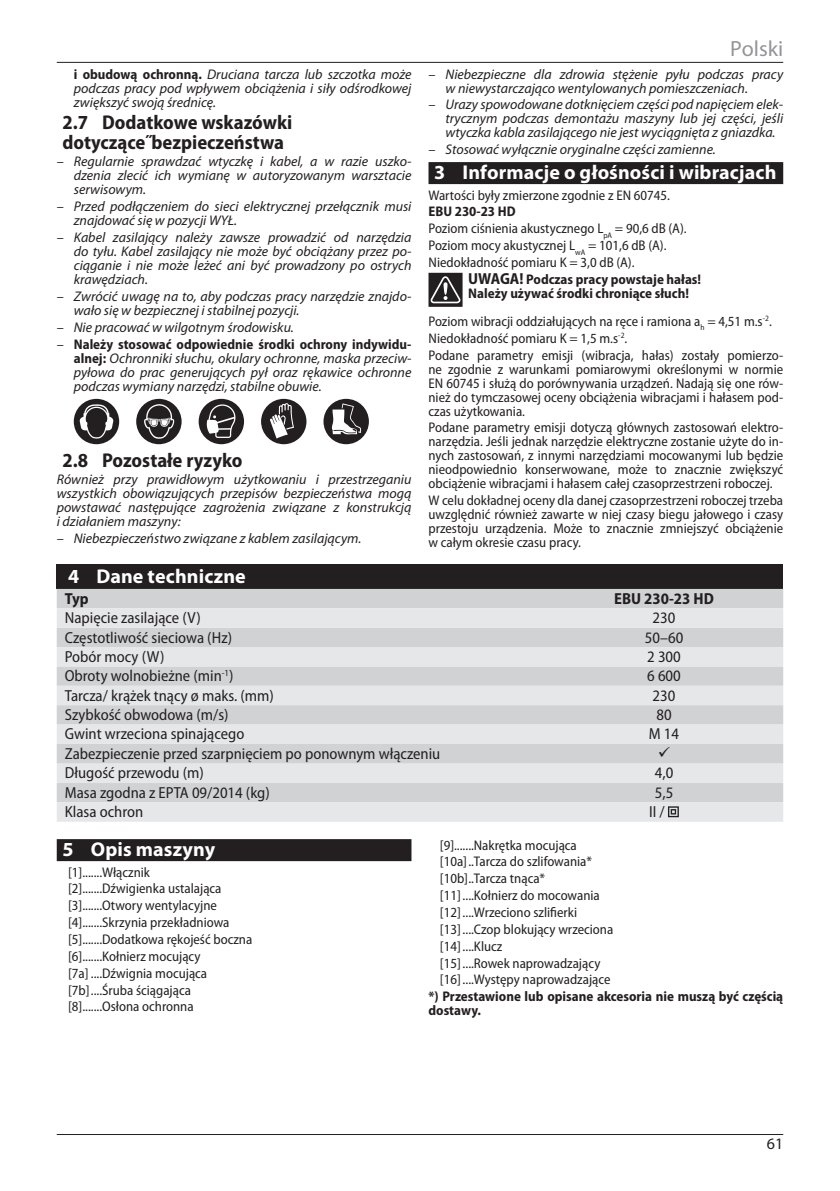
<style>
.page{position:relative;width:840px;height:1191px;background:#fff}
.page>*{position:absolute;margin:0;border:0;box-sizing:border-box;transform-origin:0 0}
.t1{font:22px "Myriad Pro";color:#939598}
.t2{font:700 semi-condensed 20px/20px "Myriad Pro";color:#231f20}
.t3{font:700 20px "Myriad Pro";letter-spacing:.005em;color:#fff}
.Parametry{font:semi-condensed 16px "Myriad Pro";color:#231f20}
.Parametry-2{font:700 semi-condensed 16px "Myriad Pro";color:#231f20}
.t4{font:16px "Myriad Pro";color:#231f20}
.Text_zakl_-_bezpecno{font:italic 14px/14px "Myriad Pro";color:#231f20;text-align:justify}
.Text_zakl{font:semi-condensed 14px/14px "Myriad Pro";color:#231f20;text-align:justify}
.Popis{font:semi-condensed 14px "Myriad Pro";color:#231f20}
.Text_zakl_-_tucne{font:700 semi-condensed 14px/14px "Myriad Pro";color:#231f20}
.Text_zakl_-_pozor{font:700 semi-condensed 14px "Myriad Pro";color:#231f20}
.s1{font-weight:700;font-style:normal;font-stretch:semi-condensed}
.s2{font-size:16px}
</style>
<div class="page">
<hr style="left:57px;top:62px;width:725px;height:1px;background:#231f20">
<hr style="left:57px;top:1134px;width:725px;height:1px;background:#231f20">
<svg style="left:136px;top:399px;width:45px;height:45px"></svg>
<svg style="left:323px;top:399px;width:45px;height:45px"></svg>
<svg style="left:198px;top:399px;width:46px;height:45px"></svg>
<svg style="left:261px;top:399px;width:45px;height:45px"></svg>
<svg style="left:74px;top:399px;width:45px;height:45px"></svg>
<div style="left:428px;top:162px;width:354px;height:22px;background:#231f20"></div>
<svg style="left:428px;top:273px;width:34px;height:34px"></svg>
<div style="left:57px;top:564px;width:725px;height:25px;background:#231f20"></div>
<div style="left:57px;top:589px;width:725px;height:19px;background:#d1d2d4"></div>
<svg style="left:57px;top:608px;width:725px;height:213px;fill:#e6e7e9"></svg>
<svg style="left:667px;top:806px;width:11px;height:11px"></svg>
<div style="left:57px;top:839px;width:354px;height:22px;background:#231f20"></div>
<svg style="left:658px;top:746px;width:11px;height:11px"></svg>
<p class="Text_zakl_-_bezpecno" style="left:74px;top:67px;width:339px"><span class="s1">i obudową ochronną.</span> Druciana tarcza lub szczotka może podczas pracy pod wpływem obciążenia i siły odśrodkowej zwiększyć swoją średnicę.</p>
<p class="t2" style="left:62px;top:113px;width:231px">2.7 Dodatkowe wskazówki dotyczące˝bezpieczeństwa</p>
<p class="Text_zakl_-_bezpecno" style="left:74px;top:155px;width:339px;text-indent:-17px">– Regularnie sprawdzać wtyczkę i kabel, a w razie uszko&shy;dzenia zlecić ich wymianę w autoryzowanym warsztacie serwisowym.</p>
<p class="Text_zakl_-_bezpecno" style="left:74px;top:200px;width:339px;text-indent:-17px">– Przed podłączeniem do sieci elektrycznej przełącznik musi znajdować się w pozycji WYŁ.</p>
<p class="Text_zakl_-_bezpecno" style="left:74px;top:231px;width:339px;text-indent:-17px">– Kabel zasilający należy zawsze prowadzić od narzędzia do tyłu. Kabel zasilający nie może być obciążany przez po&shy;ciąganie i nie może leżeć ani być prowadzony po ostrych krawędziach.</p>
<p class="Text_zakl_-_bezpecno" style="left:74px;top:289px;width:339px;text-indent:-17px">– Zwrócić uwagę na to, aby podczas pracy narzędzie znajdo&shy;wało się w bezpiecznej i stabilnej pozycji.</p>
<p class="Text_zakl_-_bezpecno" style="left:57px;top:320px;width:238px">– Nie pracować w wilgotnym środowisku.</p>
<p class="Text_zakl_-_bezpecno" style="left:74px;top:337px;width:339px;text-indent:-17px">– <span class="s1">Należy stosować odpowiednie środki ochrony indywidu&shy;alnej:</span> Ochronniki słuchu, okulary ochronne, maska przeciw&shy;pyłowa do prac generujących pył oraz rękawice ochronne podczas wymiany narzędzi, stabilne obuwie.</p>
<p class="t2" style="left:62px;top:450px;width:181px">2.8 Pozostałe ryzyko</p>
<p class="Text_zakl_-_bezpecno" style="left:57px;top:472px;width:356px">Również przy prawidłowym użytkowaniu i przestrzeganiu wszystkich obowiązujących przepisów bezpieczeństwa mogą powstawać następujące zagrożenia związane z konstrukcją i działaniem maszyny:</p>
<p class="Text_zakl_-_bezpecno" style="left:57px;top:531px;width:306px">– Niebezpieczeństwo związane z kablem zasilającym.</p>
<h1 class="t1" style="left:729px;top:37px;width:55px">Polski</h1>
<p class="Text_zakl_-_bezpecno" style="left:445px;top:67px;width:339px;text-indent:-17px">– Niebezpieczne dla zdrowia stężenie pyłu podczas pracy w niewystarczająco wentylowanych pomieszczeniach.</p>
<p class="Text_zakl_-_bezpecno" style="left:445px;top:98px;width:339px;text-indent:-17px">– Urazy spowodowane dotknięciem części pod napięciem elek&shy;trycznym podczas demontażu maszyny lub jej części, jeśli wtyczka kabla zasilającego nie jest wyciągnięta z gniazdka.</p>
<p class="Text_zakl_-_bezpecno" style="left:428px;top:143px;width:289px">– Stosować wyłącznie oryginalne części zamienne.</p>
<p class="t3" style="left:434px;top:161px;width:343px">3 Informacje o głośności i wibracjach</p>
<p class="Text_zakl" style="left:428px;top:188px;width:243px">Wartości były zmierzone zgodnie z EN 60745.</p>
<p class="Text_zakl_-_tucne" style="left:428px;top:205px;width:89px">EBU 230‑23 HD</p>
<p class="Text_zakl" style="left:428px;top:222px;width:259px">Poziom ciśnienia akustycznego L<sub>pA</sub> = 90,6 dB (A).</p>
<p class="Text_zakl" style="left:428px;top:239px;width:239px">Poziom mocy akustycznej L<sub>wA</sub> = 101,6 dB (A).</p>
<p class="Text_zakl" style="left:428px;top:255px;width:207px">Niedokładność pomiaru K = 3,0 dB (A).</p>
<p class="Text_zakl_-_pozor" style="left:468px;top:271px;width:234px"><span class="s2">UWAGA!</span> Podczas pracy powstaje hałas!</p>
<p class="Text_zakl_-_tucne" style="left:468px;top:286px;width:222px">Należy używać środki chroniące słuch!</p>
<p class="Text_zakl" style="left:428px;top:314px;width:344px">Poziom wibracji oddziałujących na ręce i ramiona a<sub>h</sub> = 4,51 m.s<sup>‑2</sup>.</p>
<p class="Text_zakl" style="left:428px;top:331px;width:200px">Niedokładność pomiaru K = 1,5 m.s<sup>-2</sup>.</p>
<p class="Text_zakl" style="left:428px;top:348px;width:356px">Podane parametry emisji (wibracja, hałas) zostały pomierzo&shy;ne zgodnie z warunkami pomiarowymi określonymi w normie EN 60745 i służą do porównywania urządzeń. Nadają się one rów&shy;nież do tymczasowej oceny obciążenia wibracjami i hałasem pod&shy;czas użytkowania.</p>
<p class="Text_zakl" style="left:428px;top:421px;width:356px">Podane parametry emisji dotyczą głównych zastosowań elektro&shy;narzędzia. Jeśli jednak narzędzie elektryczne zostanie użyte do in&shy;nych zastosowań, z innymi narzędziami mocowanymi lub będzie nieodpowiednio konserwowane, może to znacznie zwiększyć obciążenie wibracjami i hałasem całej czasoprzestrzeni roboczej.</p>
<p class="Text_zakl" style="left:428px;top:494px;width:356px">W celu dokładnej oceny dla danej czasoprzestrzeni roboczej trzeba uwzględnić również zawarte w niej czasy biegu jałowego i czasy przestoju urządzenia. Może to znacznie zmniejszyć obciążenie w całym okresie czasu pracy.</p>
<p class="t3" style="left:68px;top:565px;width:179px">4 Dane techniczne</p>
<p class="Parametry-2" style="left:65px;top:589px;width:25px">Typ</p>
<p class="Parametry-2" style="left:614px;top:589px;width:101px">EBU 230‑23 HD</p>
<p class="Parametry" style="left:65px;top:609px;width:137px">Napięcie zasilające (V)</p>
<p class="Parametry" style="left:652px;top:609px;width:24px">230</p>
<p class="Parametry" style="left:65px;top:628px;width:169px">Częstotliwość sieciowa (Hz)</p>
<p class="Parametry" style="left:644px;top:628px;width:40px">50–60</p>
<p class="Parametry" style="left:65px;top:648px;width:101px">Pobór mocy (W)</p>
<p class="Parametry" style="left:647px;top:648px;width:35px">2 300</p>
<p class="Parametry" style="left:65px;top:667px;width:170px">Obroty wolnobieżne (min<sup>-1</sup>)</p>
<p class="Parametry" style="left:647px;top:667px;width:35px">6 600</p>
<p class="Parametry" style="left:65px;top:686px;width:211px">Tarcza/ krążek tnący ø maks. (mm)</p>
<p class="Parametry" style="left:652px;top:686px;width:24px">230</p>
<p class="Parametry" style="left:65px;top:706px;width:165px">Szybkość obwodowa (m/s)</p>
<p class="Parametry" style="left:656px;top:706px;width:17px">80</p>
<p class="Parametry" style="left:65px;top:725px;width:181px">Gwint wrzeciona spinającego</p>
<p class="Parametry" style="left:648px;top:725px;width:32px">M 14</p>
<p class="Parametry" style="left:65px;top:745px;width:377px">Zabezpieczenie przed szarpnięciem po ponownym włączeniu</p>
<p class="Parametry" style="left:65px;top:764px;width:141px">Długość przewodu (m)</p>
<p class="Parametry" style="left:654px;top:764px;width:20px">4,0</p>
<p class="Parametry" style="left:65px;top:784px;width:206px">Masa zgodna z EPTA 09/2014 (kg)</p>
<p class="Parametry" style="left:654px;top:784px;width:20px">5,5</p>
<p class="Parametry" style="left:65px;top:803px;width:80px">Klasa ochron</p>
<p class="Parametry" style="left:649px;top:803px;width:17px">II /</p>
<p class="t3" style="left:62px;top:838px;width:154px">5 Opis maszyny</p>
<p class="Popis" style="left:68px;top:864px;width:83px">[1].......Włącznik</p>
<p class="Popis" style="left:68px;top:881px;width:155px">[2].......Dźwigienka ustalająca</p>
<p class="Popis" style="left:68px;top:898px;width:150px">[3].......Otwory wentylacyjne</p>
<p class="Popis" style="left:68px;top:915px;width:163px">[4].......Skrzynia przekładniowa</p>
<p class="Popis" style="left:68px;top:931px;width:186px">[5].......Dodatkowa rękojeść boczna</p>
<p class="Popis" style="left:68px;top:948px;width:134px">[6].......Kołnierz mocujący</p>
<p class="Popis" style="left:68px;top:965px;width:140px">[7a] ....Dźwignia mocująca</p>
<p class="Popis" style="left:68px;top:982px;width:124px">[7b]....Śruba ściągająca</p>
<p class="Popis" style="left:68px;top:999px;width:127px">[8].......Osłona ochronna</p>
<p class="Popis" style="left:439px;top:837px;width:138px">[9].......Nakrętka mocująca</p>
<p class="Popis" style="left:439px;top:854px;width:154px">[10a]..Tarcza do szlifowania*</p>
<p class="Popis" style="left:439px;top:871px;width:107px">[10b]..Tarcza tnąca*</p>
<p class="Popis" style="left:439px;top:888px;width:161px">[11]....Kołnierz do mocowania</p>
<p class="Popis" style="left:439px;top:904px;width:139px">[12]....Wrzeciono szlifierki</p>
<p class="Popis" style="left:439px;top:921px;width:175px">[13]....Czop blokujący wrzeciona</p>
<p class="Popis" style="left:439px;top:938px;width:64px">[14]....Klucz</p>
<p class="Popis" style="left:439px;top:955px;width:162px">[15]....Rowek naprowadzający</p>
<p class="Popis" style="left:439px;top:972px;width:172px">[16]....Występy naprowadzające</p>
<p class="Text_zakl_-_tucne" style="left:428px;top:989px;width:356px">*) Przestawione lub opisane akcesoria nie muszą być częścią dostawy.</p>
<p class="t4" style="left:766px;top:1135px;width:18px">61</p>
</div>
